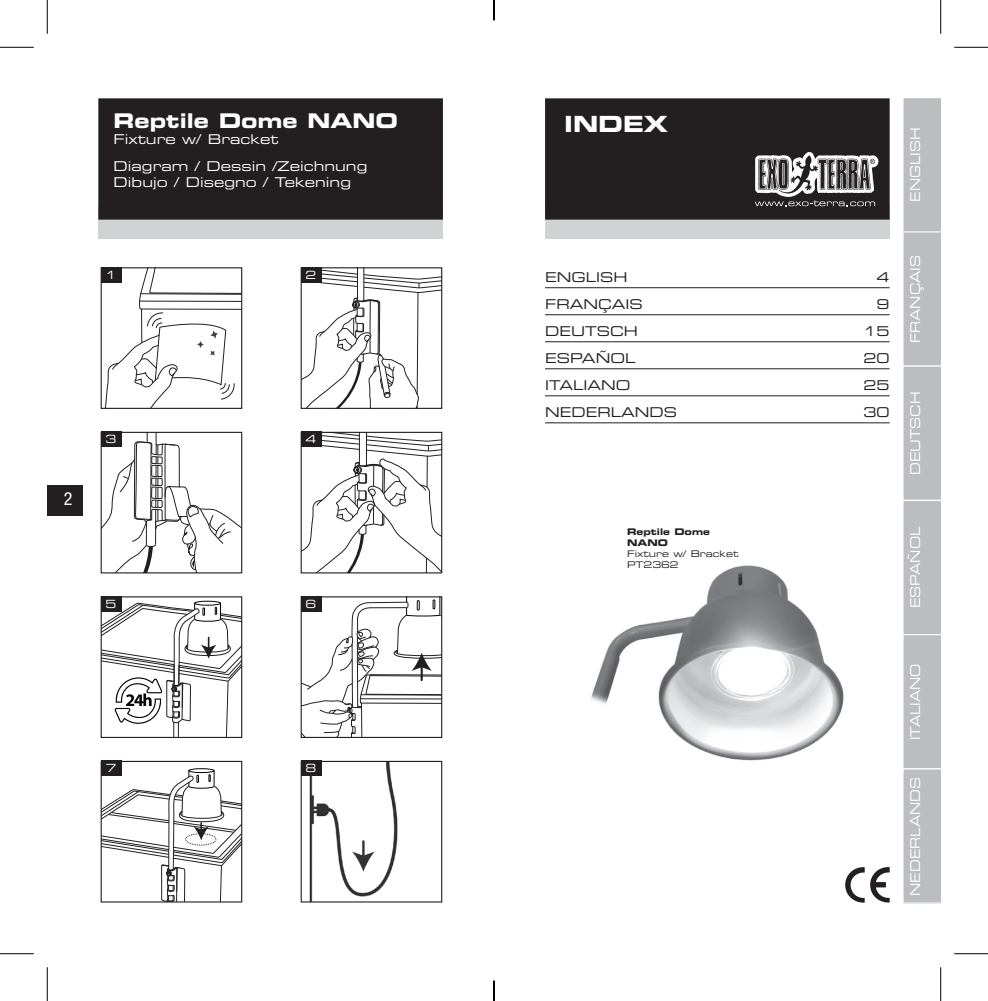
<style>
.page{position:relative;width:988px;height:1001px;background:#fff}
.page>*{position:absolute;margin:0;border:0;box-sizing:border-box;transform-origin:0 0}
.t1{font:22.28px "Eurostile LT Std Bold Ex 2";color:#fff}
.t2{font:20.25px "Eurostile LT Std Bold Ex 2";color:#fff}
.t3{font:condensed 18px "Helvetica Neue LT Std";color:#fff}
.t4{font:13.5px/16.2px "Eurostile LT Std Ex 2";color:#fff}
.t5{font:13.5px "Eurostile LT Std Ex 2";color:#231f20}
.t6{font:13.5px "Eurostile LT Std Ex 2";color:#fff;scale:.9 1}
.t7{font:11.25px "Eurostile LT Std Ex 2";color:#fff}
.t8{font:9.22px/11px "Eurostile LT Std Ex 2";color:#231f20}
.t9{font:9.22px/11px "Eurostile LT Std Bold Ex 2";color:#231f20}
</style>
<div class="page">
<div style="left:47px;top:485px;width:36px;height:30px;background:#231f20"></div>
<div style="left:98px;top:205px;width:345px;height:34px;background:#d1d2d4"></div>
<div style="left:545px;top:205px;width:344px;height:34px;background:#d1d2d4"></div>
<div style="left:546px;top:99px;width:342px;height:119px;background:#231f20"></div>
<div style="left:545px;top:98px;width:344px;height:121px;border:2px solid #231f20"></div>
<hr style="left:545px;top:287px;width:344px;height:1px;background:#231f20">
<hr style="left:545px;top:314px;width:344px;height:1px;background:#231f20">
<hr style="left:545px;top:341px;width:344px;height:1px;background:#231f20">
<hr style="left:545px;top:368px;width:344px;height:1px;background:#231f20">
<hr style="left:545px;top:395px;width:344px;height:1px;background:#231f20">
<hr style="left:545px;top:422px;width:344px;height:1px;background:#231f20">
<svg style="left:845px;top:867px;width:19px;height:35px"></svg>
<svg style="left:870px;top:867px;width:19px;height:35px"></svg>
<svg style="left:754px;top:152px;width:124px;height:54px"></svg>
<div style="left:903px;top:98px;width:37px;height:805px;background:#bcbdc0"></div>
<div style="left:99px;top:99px;width:343px;height:119px;background:#231f20"></div>
<div style="left:98px;top:98px;width:345px;height:121px;border:2px solid #231f20"></div>
<svg style="left:103px;top:269px;width:137px;height:138px"></svg>
<svg style="left:210px;top:329px;width:9px;height:10px"></svg>
<div style="left:101px;top:267px;width:141px;height:142px;border:1px solid #231f20"></div>
<svg style="left:103px;top:433px;width:137px;height:138px"></svg>
<div style="left:101px;top:431px;width:141px;height:142px;border:1px solid #231f20"></div>
<svg style="left:103px;top:598px;width:137px;height:137px"></svg>
<div style="left:101px;top:596px;width:141px;height:141px;border:1px solid #231f20"></div>
<div style="left:188px;top:768px;width:26px;height:4px;border:1px solid #050504;border-radius:50%"></div>
<svg style="left:103px;top:770px;width:137px;height:130px"></svg>
<div style="left:101px;top:760px;width:141px;height:142px;border:1px solid #231f20"></div>
<svg style="left:302px;top:269px;width:138px;height:138px"></svg>
<div style="left:300px;top:267px;width:142px;height:142px;border:1px solid #231f20"></div>
<svg style="left:302px;top:433px;width:138px;height:138px"></svg>
<div style="left:300px;top:431px;width:142px;height:142px;border:1px solid #231f20"></div>
<svg style="left:302px;top:598px;width:138px;height:137px"></svg>
<div style="left:300px;top:596px;width:142px;height:141px;border:1px solid #231f20"></div>
<img style="left:302px;top:762px;width:96px;height:138px">
<div style="left:300px;top:760px;width:142px;height:142px;border:1px solid #231f20"></div>
<div style="left:101px;top:267px;width:20px;height:15px;background:#231f20"></div>
<div style="left:300px;top:267px;width:21px;height:15px;background:#231f20"></div>
<div style="left:101px;top:431px;width:20px;height:16px;background:#231f20"></div>
<div style="left:300px;top:431px;width:21px;height:16px;background:#231f20"></div>
<div style="left:101px;top:596px;width:20px;height:15px;background:#231f20"></div>
<div style="left:300px;top:596px;width:21px;height:15px;background:#231f20"></div>
<div style="left:101px;top:760px;width:20px;height:15px;background:#231f20"></div>
<div style="left:300px;top:760px;width:21px;height:15px;background:#231f20"></div>
<img style="left:591px;top:565px;width:253px;height:196px">
<hr style="left:0;top:47px;width:34px;height:1px;background:#000">
<hr style="left:954px;top:47px;width:33px;height:1px;background:#000">
<hr style="left:0;top:953px;width:34px;height:1px;background:#000">
<hr style="left:954px;top:953px;width:33px;height:1px;background:#000">
<hr style="left:47px;top:0;width:1px;height:34px;background:#000">
<hr style="left:47px;top:966px;width:1px;height:34px;background:#000">
<hr style="left:940px;top:0;width:1px;height:34px;background:#000">
<hr style="left:940px;top:966px;width:1px;height:34px;background:#000">
<svg style="left:493px;top:0;width:1px;height:20px"></svg>
<svg style="left:493px;top:980px;width:1px;height:20px"></svg>
<h2 class="t2" style="left:114px;top:106px;width:286px">Reptile Dome NANO</h2>
<p class="t4" style="left:114px;top:131px;width:166px">Fixture w/ Bracket</p>
<p class="t4" style="left:114px;top:158px;width:255px">Diagram / Dessin /Zeichnung<br>Dibujo / Disegno / Tekening</p>
<p class="t7" style="left:106px;top:267px;width:12px">1</p>
<p class="t7" style="left:305px;top:267px;width:12px">2</p>
<h3 class="t3" style="left:64px;top:488px;width:10px">2</h3>
<p class="t7" style="left:106px;top:431px;width:12px">3</p>
<p class="t7" style="left:305px;top:431px;width:12px">4</p>
<p class="t7" style="left:106px;top:595px;width:12px">5</p>
<p class="t7" style="left:305px;top:595px;width:12px">6</p>
<p class="t7" style="left:106px;top:760px;width:12px">7</p>
<p class="t7" style="left:305px;top:760px;width:12px">8</p>
<h1 class="t1" style="left:564px;top:108px;width:105px">INDEX</h1>
<p class="t6" style="left:906px;top:202px;width:84px;rotate:-90deg">ENGLISH</p>
<p class="t5" style="left:545px;top:268px;width:84px">ENGLISH</p>
<p class="t5" style="left:876px;top:268px;width:15px">4</p>
<p class="t5" style="left:545px;top:295px;width:99px">FRANÇAIS</p>
<p class="t5" style="left:876px;top:295px;width:15px">9</p>
<p class="t5" style="left:545px;top:322px;width:94px">DEUTSCH</p>
<p class="t5" style="left:863px;top:322px;width:28px">15</p>
<p class="t5" style="left:545px;top:349px;width:92px">ESPAÑOL</p>
<p class="t5" style="left:863px;top:349px;width:28px">20</p>
<p class="t5" style="left:545px;top:376px;width:87px">ITALIANO</p>
<p class="t5" style="left:863px;top:376px;width:28px">25</p>
<p class="t5" style="left:545px;top:403px;width:133px">NEDERLANDS</p>
<p class="t5" style="left:863px;top:403px;width:28px">30</p>
<p class="t6" style="left:906px;top:343px;width:99px;rotate:-90deg">FRANÇAIS</p>
<p class="t6" style="left:906px;top:475px;width:94px;rotate:-90deg">DEUTSCH</p>
<p class="t9" style="left:627px;top:526px;width:84px">Reptile Dome<br>NANO</p>
<p class="t8" style="left:627px;top:548px;width:113px">Fixture w/ Bracket<br>PT2362</p>
<p class="t6" style="left:906px;top:608px;width:92px;rotate:-90deg">ESPAÑOL</p>
<p class="t6" style="left:906px;top:740px;width:87px;rotate:-90deg">ITALIANO</p>
<p class="t6" style="left:906px;top:895px;width:133px;rotate:-90deg">NEDERLANDS</p>
</div>
